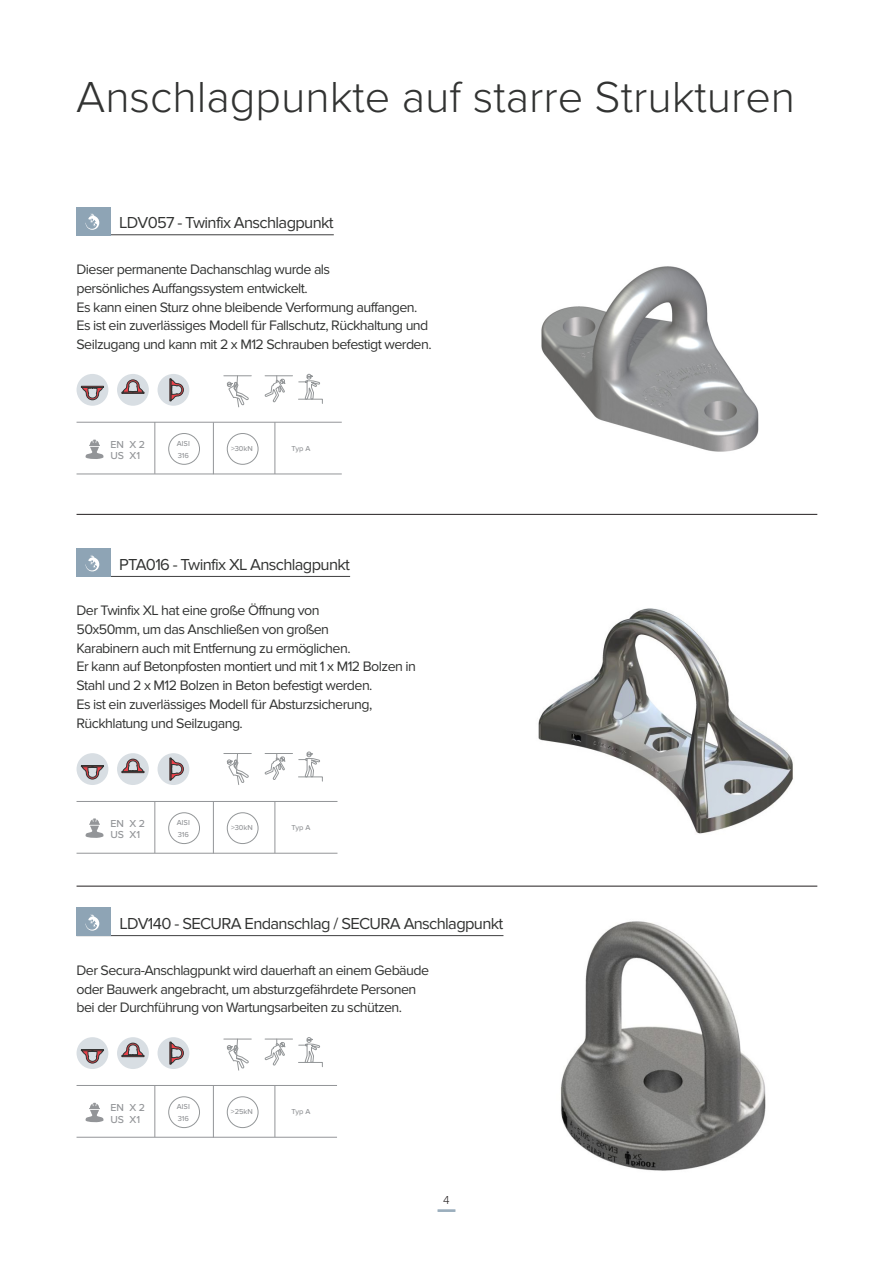
<style>
.page{position:relative;width:893px;height:1263px;background:#fff}
.page>*{position:absolute;margin:0;border:0;box-sizing:border-box;transform-origin:0 0}
.t1{font:300 45px "Proxima Nova";color:#323332}
.NEW_TITTLES_LIZARD{font:16.5px "Proxima Nova";letter-spacing:-.04em;color:#323332}
.ref{font:14.25px/18.8px "Proxima Nova";letter-spacing:-.04em;color:#323332}
.t2{font:300 12px "Proxima Nova";color:#231f20}
.SM_TEXT_3{font:500 10.5px "Proxima Nova";color:#939598}
.SM_TEXT_3-2{font:500 7.5px/11.4px "Proxima Nova";color:#939598}
.s1{font-family:"Proxima Nova A"}
</style>
<div class="page">
<hr style="left:437px;top:1209px;width:18px;height:3px;background:#9baebd">
<img style="left:560px;top:921px;width:206px;height:250px">
<img style="left:541px;top:266px;width:218px;height:186px">
<img style="left:538px;top:608px;width:255px;height:226px">
<hr style="left:77px;top:514px;width:740px;height:1px;background:#231f20">
<hr style="left:77px;top:576px;width:273px;height:1px;background:#3e3e3f">
<div style="left:77px;top:549px;width:34px;height:28px;background:#8ea4b5"></div>
<svg style="left:86px;top:555px;width:13px;height:16px"></svg>
<hr style="left:77px;top:935px;width:426px;height:1px;background:#3e3e3f">
<div style="left:77px;top:908px;width:34px;height:28px;background:#8ea4b5"></div>
<svg style="left:86px;top:914px;width:13px;height:17px"></svg>
<hr style="left:77px;top:234px;width:257px;height:1px;background:#3e3e3f">
<div style="left:77px;top:207px;width:34px;height:28px;background:#8ea4b5"></div>
<svg style="left:86px;top:213px;width:13px;height:17px"></svg>
<hr style="left:77px;top:886px;width:740px;height:1px;background:#231f20">
<div style="left:77px;top:374px;width:31px;height:32px;background:#d8dee3;border-radius:50%"></div>
<svg style="left:81px;top:386px;width:23px;height:14px"></svg>
<div style="left:117px;top:374px;width:32px;height:32px;background:#d8dee3;border-radius:50%"></div>
<svg style="left:121px;top:379px;width:23px;height:15px"></svg>
<div style="left:158px;top:374px;width:31px;height:32px;background:#d8dee3;border-radius:50%"></div>
<svg style="left:169px;top:378px;width:15px;height:23px"></svg>
<div style="left:77px;top:753px;width:31px;height:32px;background:#d8dee3;border-radius:50%"></div>
<svg style="left:81px;top:765px;width:23px;height:14px"></svg>
<div style="left:117px;top:753px;width:32px;height:32px;background:#d8dee3;border-radius:50%"></div>
<svg style="left:121px;top:759px;width:23px;height:14px"></svg>
<div style="left:158px;top:753px;width:31px;height:32px;background:#d8dee3;border-radius:50%"></div>
<svg style="left:169px;top:758px;width:15px;height:22px"></svg>
<div style="left:77px;top:1037px;width:31px;height:32px;background:#d8dee3;border-radius:50%"></div>
<svg style="left:81px;top:1049px;width:23px;height:14px"></svg>
<div style="left:117px;top:1037px;width:32px;height:32px;background:#d8dee3;border-radius:50%"></div>
<svg style="left:121px;top:1043px;width:23px;height:14px"></svg>
<div style="left:158px;top:1037px;width:31px;height:32px;background:#d8dee3;border-radius:50%"></div>
<svg style="left:169px;top:1042px;width:15px;height:22px"></svg>
<svg style="left:85px;top:818px;width:19px;height:20px"></svg>
<div style="left:168px;top:433px;width:32px;height:32px;border:1px solid #939698;border-radius:50%"></div>
<div style="left:168px;top:812px;width:32px;height:32px;border:1px solid #939698;border-radius:50%"></div>
<div style="left:227px;top:433px;width:31px;height:32px;border:1px solid #939698;border-radius:50%"></div>
<div style="left:227px;top:812px;width:31px;height:32px;border:1px solid #939698;border-radius:50%"></div>
<hr style="left:77px;top:474px;width:265px;height:1px;background:#939598">
<hr style="left:77px;top:853px;width:260px;height:1px;background:#939598">
<hr style="left:77px;top:1137px;width:260px;height:1px;background:#939598">
<hr style="left:77px;top:422px;width:265px;height:1px;background:#939598">
<hr style="left:77px;top:801px;width:260px;height:1px;background:#939598">
<hr style="left:77px;top:1085px;width:260px;height:1px;background:#939598">
<hr style="left:155px;top:422px;width:1px;height:52px;background:#939598">
<hr style="left:155px;top:801px;width:1px;height:52px;background:#939598">
<hr style="left:213px;top:422px;width:1px;height:52px;background:#939598">
<hr style="left:213px;top:802px;width:1px;height:51px;background:#939598">
<svg style="left:224px;top:1038px;width:27px;height:33px"></svg>
<svg style="left:224px;top:753px;width:27px;height:32px"></svg>
<svg style="left:224px;top:375px;width:27px;height:33px"></svg>
<svg style="left:264px;top:1037px;width:59px;height:30px"></svg>
<svg style="left:264px;top:751px;width:59px;height:31px"></svg>
<svg style="left:264px;top:373px;width:59px;height:31px"></svg>
<hr style="left:275px;top:801px;width:1px;height:52px;background:#939598">
<hr style="left:275px;top:422px;width:1px;height:52px;background:#939598">
<div style="left:168px;top:1096px;width:32px;height:32px;border:1px solid #939698;border-radius:50%"></div>
<div style="left:227px;top:1096px;width:31px;height:32px;border:1px solid #939698;border-radius:50%"></div>
<hr style="left:155px;top:1085px;width:1px;height:52px;background:#939598">
<hr style="left:213px;top:1086px;width:1px;height:51px;background:#939598">
<hr style="left:275px;top:1085px;width:1px;height:52px;background:#939598">
<svg style="left:85px;top:1103px;width:19px;height:19px"></svg>
<svg style="left:85px;top:440px;width:19px;height:19px"></svg>
<p class="t1" style="left:76px;top:71px;width:720px">Anschlagpunkte auf starre Strukturen</p>
<p class="NEW_TITTLES_LIZARD" style="left:119px;top:213px;width:216px">LDV057 - Twinfix Anschlagpunkt</p>
<p class="ref" style="left:77px;top:260px;width:255px">Dieser permanente Dachanschlag wurde als persönliches Auffangssystem entwickelt.</p>
<p class="ref" style="left:77px;top:298px;width:357px">Es kann einen Sturz ohne bleibende Verformung auffangen.<br>Es ist ein zuverlässiges Modell für Fallschutz, Rückhaltung und<br>Seilzugang und kann mit 2 x M12 Schrauben befestigt werden.</p>
<p class="SM_TEXT_3" style="left:110px;top:438px;width:36px">EN X 2</p>
<p class="SM_TEXT_3" style="left:110px;top:450px;width:31px">US X1</p>
<p class="SM_TEXT_3-2" style="left:177px;top:438px;width:15px">AISI<br>316</p>
<p class="SM_TEXT_3-2" style="left:231px;top:443px;width:23px">&gt;30kN</p>
<p class="SM_TEXT_3-2" style="left:291px;top:442px;width:20px">Typ A</p>
<p class="NEW_TITTLES_LIZARD" style="left:119px;top:555px;width:233px">PTA016 - Twinfix XL Anschlagpunkt</p>
<p class="ref" style="left:77px;top:601px;width:276px">Der Twinfix XL hat eine große Öffnung von<br>50x50mm, um das Anschließen von großen<br>Karabinern auch mit Entfernung zu ermöglichen.</p>
<p class="ref" style="left:77px;top:657px;width:341px">Er kann auf Betonpfosten montiert und mit 1 x M12 Bolzen in Stahl und 2 x M12 Bolzen in Beton befestigt werden.<br>Es ist ein zuverlässiges Modell für Absturzsicherung, Rückhlatung und Seilzugang.</p>
<p class="SM_TEXT_3" style="left:110px;top:817px;width:36px">EN X 2</p>
<p class="SM_TEXT_3" style="left:110px;top:829px;width:31px">US X1</p>
<p class="SM_TEXT_3-2" style="left:177px;top:817px;width:15px">AISI<br>316</p>
<p class="SM_TEXT_3-2" style="left:231px;top:822px;width:23px">&gt;30kN</p>
<p class="SM_TEXT_3-2" style="left:291px;top:822px;width:20px">Typ A</p>
<p class="NEW_TITTLES_LIZARD" style="left:119px;top:914px;width:386px"><span class="s1">LDV140</span> - SECURA Endanschlag / SECURA Anschlagpunkt</p>
<p class="ref" style="left:77px;top:961px;width:354px">Der Secura-Anschlagpunkt wird dauerhaft an einem Gebäude oder Bauwerk angebracht, um absturzgefährdete Personen bei der Durchführung von Wartungsarbeiten zu schützen.</p>
<p class="SM_TEXT_3" style="left:110px;top:1102px;width:36px">EN X 2</p>
<p class="SM_TEXT_3" style="left:110px;top:1113px;width:31px">US X1</p>
<p class="SM_TEXT_3-2" style="left:177px;top:1101px;width:15px">AISI<br>316</p>
<p class="SM_TEXT_3-2" style="left:231px;top:1106px;width:23px">&gt;25kN</p>
<p class="SM_TEXT_3-2" style="left:291px;top:1106px;width:20px">Typ A</p>
<p class="t2" style="left:443px;top:1193px;width:8px">4</p>
</div>
